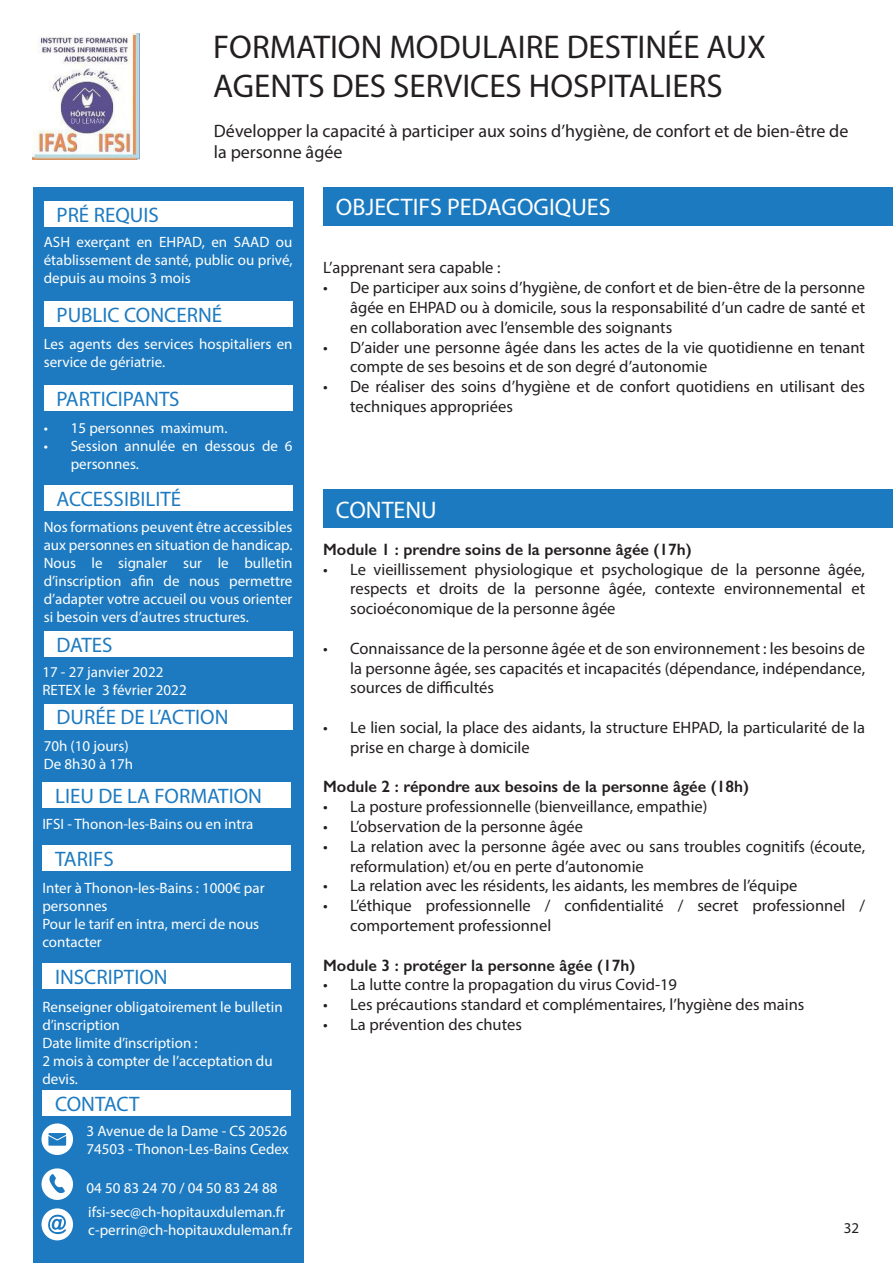
<style>
.page{position:relative;width:893px;height:1263px;background:#fff}
.page>*{position:absolute;margin:0;border:0;box-sizing:border-box;transform-origin:0 0}
.t1{font:33px/39.6px "Myriad Pro";color:#231f20}
.t2{font:24px "Myriad Pro";color:#fff}
.t3{font:21px "Myriad Pro";color:#1d7ac0}
.t4{font:18px/21.6px "Myriad Pro";color:#231f20}
.t5{font:16.5px/19.8px "Myriad Pro";color:#231f20}
.t6{font:600 16.5px "Gill Sans";color:#231f20}
.t7{font:15px/18px "Myriad Pro";color:#fff}
.t8{font:15px "Myriad Pro";color:#231f20}
</style>
<div class="page">
<div style="left:323px;top:187px;width:570px;height:38px;background:#1b7ac0"></div>
<div style="left:323px;top:490px;width:570px;height:38px;background:#1b7ac0"></div>
<div style="left:33px;top:187px;width:271px;height:1076px;background:#1d7ac0"></div>
<div style="left:44px;top:301px;width:248px;height:26px;background:#fff"></div>
<div style="left:44px;top:201px;width:248px;height:26px;background:#fff"></div>
<div style="left:44px;top:631px;width:248px;height:26px;background:#fff"></div>
<div style="left:44px;top:704px;width:248px;height:25px;background:#fff"></div>
<div style="left:44px;top:385px;width:248px;height:26px;background:#fff"></div>
<div style="left:44px;top:485px;width:248px;height:25px;background:#fff"></div>
<div style="left:42px;top:782px;width:249px;height:25px;background:#fff"></div>
<div style="left:42px;top:845px;width:249px;height:26px;background:#fff"></div>
<div style="left:42px;top:964px;width:249px;height:25px;background:#fff"></div>
<div style="left:42px;top:1090px;width:249px;height:26px;background:#fff"></div>
<svg style="left:41px;top:1168px;width:32px;height:32px"></svg>
<div style="left:42px;top:1123px;width:31px;height:32px;background:#fff;border-radius:50%"></div>
<svg style="left:48px;top:1133px;width:18px;height:13px"></svg>
<div style="left:42px;top:1208px;width:31px;height:32px;background:#fff;border-radius:50%"></div>
<svg style="left:48px;top:1214px;width:18px;height:20px"></svg>
<img style="left:33px;top:33px;width:106px;height:127px">
<p class="t1" style="left:213px;top:26px;width:554px">FORMATION MODULAIRE DESTINÉE AUX<br>AGENTS DES SERVICES HOSPITALIERS</p>
<p class="t3" style="left:57px;top:202px;width:104px">PRÉ REQUIS</p>
<p class="t4" style="left:214px;top:119px;width:636px">Développer la capacité à participer aux soins d’hygiène, de confort et de bien-être de la personne âgée</p>
<p class="t2" style="left:336px;top:192px;width:276px">OBJECTIFS PEDAGOGIQUES</p>
<p class="t7" style="left:44px;top:232px;width:250px;text-align:justify">ASH exerçant en EHPAD, en SAAD ou établissement de santé, public ou privé, depuis au moins 3 mois</p>
<p class="t3" style="left:57px;top:302px;width:167px">PUBLIC CONCERNÉ</p>
<p class="t7" style="left:44px;top:335px;width:250px">Les agents des services hospitaliers en service de gériatrie.</p>
<p class="t3" style="left:57px;top:386px;width:125px">PARTICIPANTS</p>
<p class="t7" style="left:44px;top:419px;width:185px">• 15 personnes maximum.</p>
<p class="t7" style="left:71px;top:437px;width:223px;text-indent:-27px">• Session annulée en dessous de 6 personnes.</p>
<p class="t3" style="left:57px;top:485px;width:126px">ACCESSIBILITÉ</p>
<p class="t7" style="left:44px;top:518px;width:250px">Nos formations peuvent être accessibles aux personnes en situation de handicap.</p>
<p class="t7" style="left:44px;top:554px;width:250px;text-align:justify">Nous le signaler sur le bulletin d’inscription afin de nous permettre d’adapter votre accueil ou vous orienter si besoin vers d’autres structures.</p>
<p class="t3" style="left:57px;top:632px;width:58px">DATES</p>
<p class="t7" style="left:42px;top:662px;width:123px">17 - 27 janvier 2022</p>
<p class="t7" style="left:42px;top:680px;width:146px">RETEX le 3 février 2022</p>
<p class="t3" style="left:57px;top:704px;width:174px">DURÉE DE L’ACTION</p>
<p class="t7" style="left:44px;top:737px;width:86px">70h (10 jours)</p>
<p class="t7" style="left:44px;top:755px;width:91px">De 8h30 à 17h</p>
<p class="t3" style="left:55px;top:783px;width:208px">LIEU DE LA FORMATION</p>
<p class="t7" style="left:42px;top:815px;width:213px">IFSI - Thonon-les-Bains ou en intra</p>
<p class="t3" style="left:55px;top:846px;width:60px">TARIFS</p>
<p class="t7" style="left:42px;top:878px;width:224px">Inter à Thonon-les-Bains : 1000€ par personnes</p>
<p class="t7" style="left:42px;top:914px;width:218px">Pour le tarif en intra, merci de nous contacter</p>
<p class="t3" style="left:55px;top:964px;width:114px">INSCRIPTION</p>
<p class="t7" style="left:42px;top:998px;width:242px">Renseigner obligatoirement le bulletin d’inscription</p>
<p class="t7" style="left:42px;top:1034px;width:157px">Date limite d’inscription :</p>
<p class="t7" style="left:42px;top:1052px;width:232px">2 mois à compter de l’acceptation du devis.</p>
<p class="t3" style="left:55px;top:1091px;width:86px">CONTACT</p>
<p class="t7" style="left:87px;top:1121px;width:204px">3 Avenue de la Dame - CS 20526<br>74503 - Thonon-Les-Bains Cedex</p>
<p class="t7" style="left:87px;top:1178px;width:192px">04 50 83 24 70 / 04 50 83 24 88</p>
<p class="t7" style="left:88px;top:1203px;width:198px">ifsi-sec@ch-hopitauxduleman.fr</p>
<p class="t7" style="left:88px;top:1221px;width:205px">c-perrin@ch-hopitauxduleman.fr</p>
<p class="t5" style="left:323px;top:258px;width:179px">L’apprenant sera capable :</p>
<p class="t5" style="left:350px;top:277px;width:516px;text-align:justify;text-indent:-27px">• De participer aux soins d’hygiène, de confort et de bien-être de la personne âgée en EHPAD ou à domicile, sous la responsabilité d’un cadre de santé et en collaboration avec l’ensemble des soignants</p>
<p class="t5" style="left:350px;top:337px;width:516px;text-indent:-27px">• D’aider une personne âgée dans les actes de la vie quotidienne en tenant compte de ses besoins et de son degré d’autonomie</p>
<p class="t5" style="left:350px;top:376px;width:516px;text-indent:-27px">• De réaliser des soins d’hygiène et de confort quotidiens en utilisant des techniques appropriées</p>
<p class="t2" style="left:336px;top:495px;width:102px">CONTENU</p>
<p class="t6" style="left:323px;top:539px;width:370px">Module 1 : prendre soins de la personne âgée (17h)</p>
<p class="t5" style="left:350px;top:559px;width:516px;text-align:justify;text-indent:-27px">• Le vieillissement physiologique et psychologique de la personne âgée, respects et droits de la personne âgée, contexte environnemental et socioéconomique de la personne âgée</p>
<p class="t5" style="left:350px;top:638px;width:516px;text-align:justify;text-indent:-27px">• Connaissance de la personne âgée et de son environnement : les besoins de la personne âgée, ses capacités et incapacités (dépendance, indépendance, sources de difficultés</p>
<p class="t5" style="left:350px;top:717px;width:516px;text-indent:-27px">• Le lien social, la place des aidants, la structure EHPAD, la particularité de la prise en charge à domicile</p>
<p class="t6" style="left:323px;top:777px;width:427px">Module 2 : répondre aux besoins de la personne âgée (18h)</p>
<p class="t5" style="left:323px;top:796px;width:386px">• La posture professionnelle (bienveillance, empathie)</p>
<p class="t5" style="left:323px;top:816px;width:261px">• L’observation de la personne âgée</p>
<p class="t5" style="left:350px;top:836px;width:516px;text-indent:-27px">• La relation avec la personne âgée avec ou sans troubles cognitifs (écoute, reformulation) et/ou en perte d’autonomie</p>
<p class="t5" style="left:323px;top:876px;width:476px">• La relation avec les résidents, les aidants, les membres de l’équipe</p>
<p class="t5" style="left:350px;top:895px;width:516px;text-indent:-27px">• L’éthique professionnelle / confidentialité / secret professionnel / comportement professionnel</p>
<p class="t6" style="left:323px;top:955px;width:314px">Module 3 : protéger la personne âgée (17h)</p>
<p class="t5" style="left:323px;top:975px;width:355px">• La lutte contre la propagation du virus Covid-19</p>
<p class="t5" style="left:323px;top:994px;width:483px">• Les précautions standard et complémentaires, l’hygiène des mains</p>
<p class="t5" style="left:323px;top:1014px;width:200px">• La prévention des chutes</p>
<p class="t8" style="left:844px;top:1219px;width:17px">32</p>
</div>
